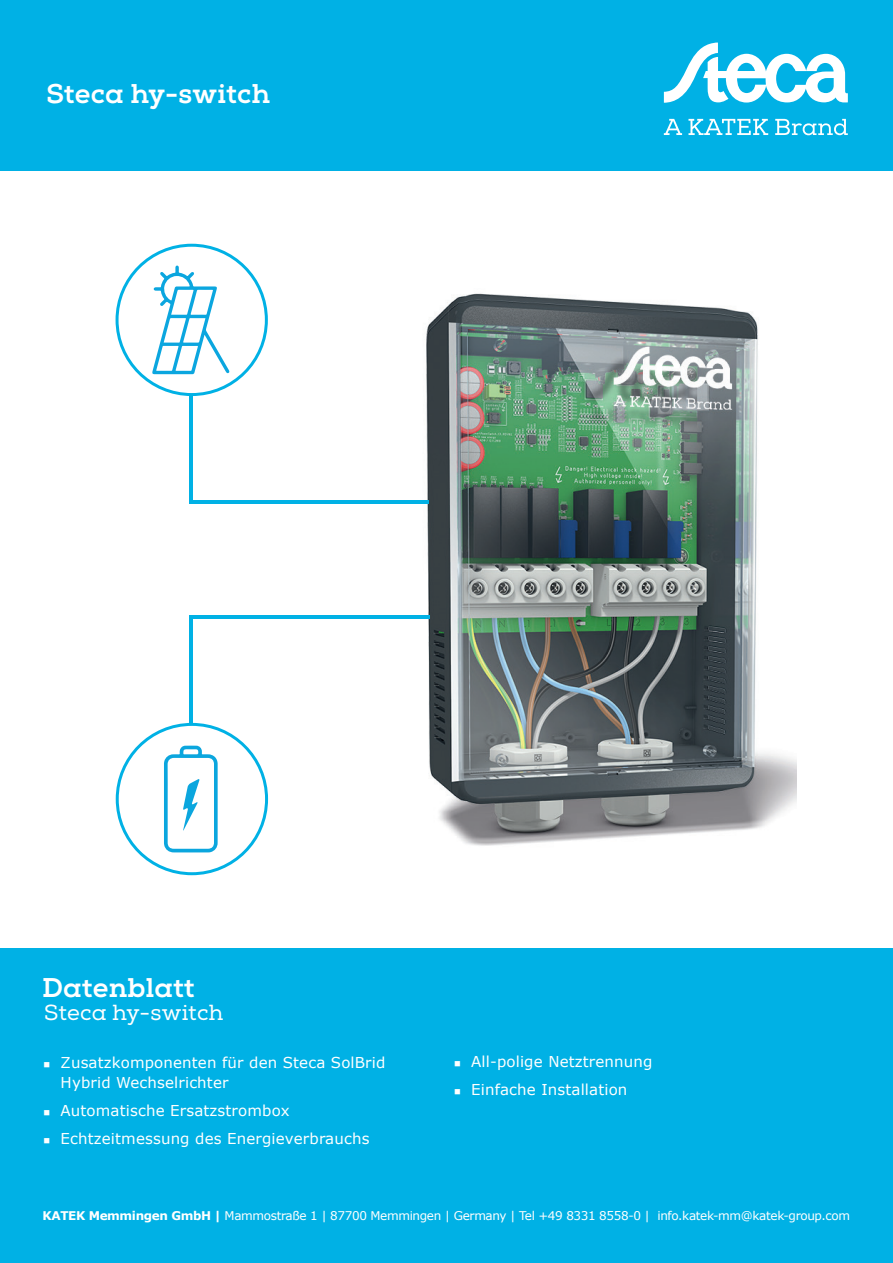
<style>
.page{position:relative;width:893px;height:1263px;background:#fff}
.page>*{position:absolute;margin:0;border:0;box-sizing:border-box;transform-origin:0 0}
.t1{font:700 27px "Nexa Slabx";letter-spacing:.01em;color:#fff}
.t2{font:21.75px "Nexa Slab";letter-spacing:.01em;color:#fff}
.t3{font:15px/19.5px "Verdana";letter-spacing:.01em;color:#fff}
.t4{font:12px "Verdana";letter-spacing:-.03em;color:#fff}
.s1{font-weight:700}
</style>
<div class="page">
<div style="left:0;top:948px;width:893px;height:315px;background:#00b1e5"></div>
<div style="left:0;top:0;width:893px;height:170px;background:#00b1e5"></div>
<img style="left:395px;top:293px;width:401px;height:553px">
<svg style="left:664px;top:43px;width:184px;height:60px"></svg>
<svg style="left:664px;top:119px;width:18px;height:16px"></svg>
<svg style="left:688px;top:119px;width:80px;height:16px"></svg>
<svg style="left:775px;top:119px;width:73px;height:16px"></svg>
<hr style="left:189px;top:501px;width:240px;height:3px;background:#00b1e5">
<hr style="left:189px;top:616px;width:241px;height:3px;background:#00b1e5">
<hr style="left:189px;top:396px;width:3px;height:106px;background:#00b1e5">
<svg style="left:116px;top:723px;width:152px;height:152px"></svg>
<svg style="left:116px;top:244px;width:152px;height:152px"></svg>
<hr style="left:189px;top:619px;width:3px;height:105px;background:#00b1e5">
<h1 class="t1" style="left:46px;top:77px;width:225px">Steca hy-switch</h1>
<h1 class="t1" style="left:42px;top:971px;width:154px">Datenblatt</h1>
<h2 class="t2" style="left:44px;top:1000px;width:180px">Steca hy-switch</h2>
<p class="t3" style="left:61px;top:1053px;width:326px;text-indent:-17px">■ Zusatzkomponenten für den Steca SolBrid<br>Hybrid Wechselrichter</p>
<p class="t3" style="left:44px;top:1100px;width:248px">■ Automatische Ersatzstrombox</p>
<p class="t3" style="left:44px;top:1128px;width:327px">■ Echtzeitmessung des Energieverbrauchs</p>
<p class="t3" style="left:454px;top:1052px;width:200px">■ All-polige Netztrennung</p>
<p class="t3" style="left:454px;top:1080px;width:175px">■ Einfache Installation</p>
<p class="t4" style="left:43px;top:1207px;width:809px"><span class="s1">KATEK Memmingen GmbH |</span> Mammostraße 1 | 87700 Memmingen | Germany | Tel +49 8331 8558-0 | info.katek-mm@katek-group.com</p>
</div>
